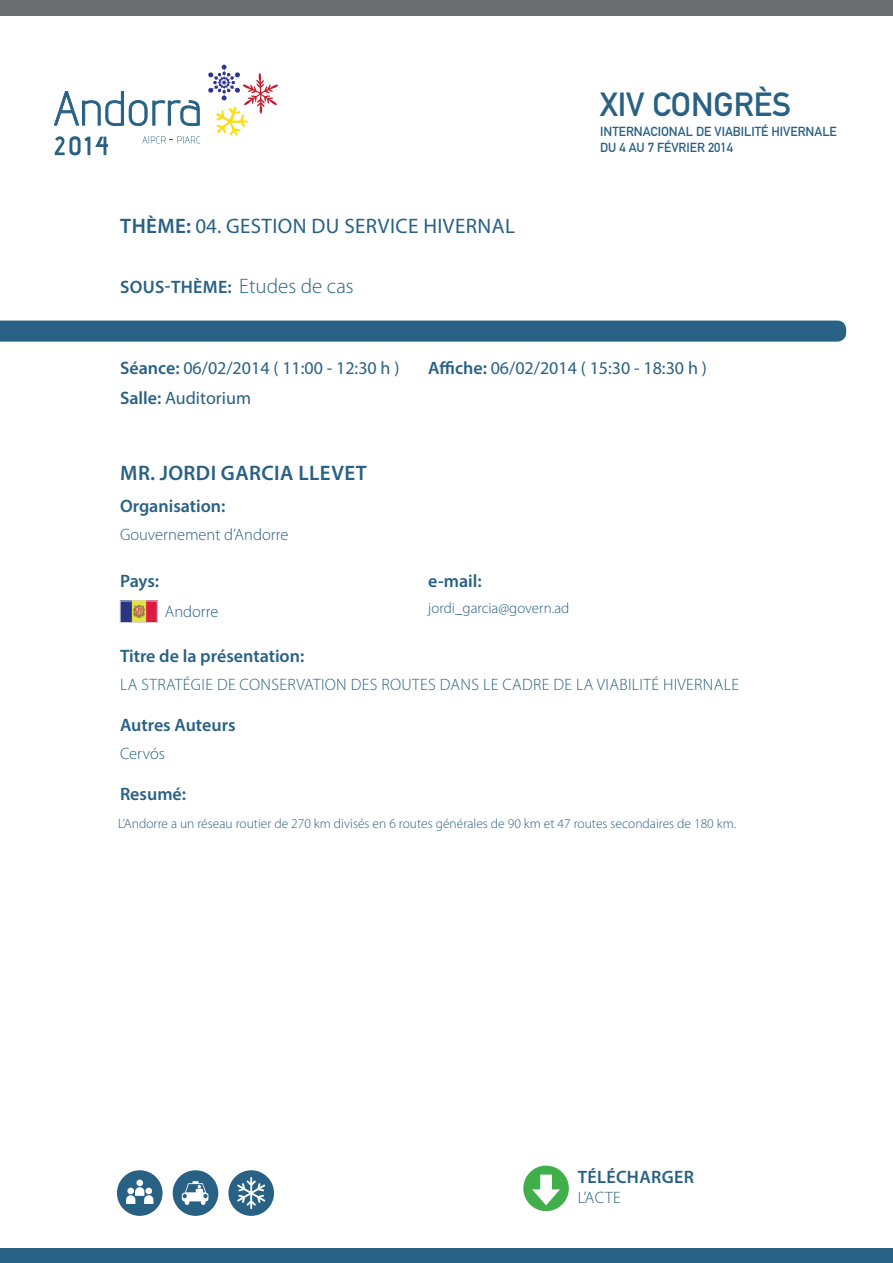
<style>
.page{position:relative;width:893px;height:1263px;background:#fff}
.page>*{position:absolute;margin:0;border:0;box-sizing:border-box;transform-origin:0 0}
.t1{font:33px "DIN Mittelschrift Std";color:#286184}
.Estilo_de_párrafo_3{font:21px "Myriad Pro";letter-spacing:.02em;color:#286184}
.t2{font:600 21px "Myriad Pro";letter-spacing:.02em;color:#286184}
.t3{font:18px "Myriad Pro";color:#286184}
.Estilo_de_párrafo_2{font:600 18px "Myriad Pro";color:#286184}
.Estilo_de_párrafo_2-2{font:600 18px "Myriad Pro";letter-spacing:.02em;color:#286184}
.Estilo_de_párrafo_6{font:300 16.5px "Myriad Pro";letter-spacing:.02em;color:#286184}
.Estilo_de_párrafo_2-3{font:300 16.5px "Myriad Pro";color:#286184}
.Estilo_de_párrafo_6-2{font:300 16.5px "Myriad Pro";color:#286184}
.Estilo_de_párrafo_2-4{font:300 15px "Myriad Pro";color:#286184}
.t4{font:300 13.5px "Myriad Pro";color:#286184}
.t5{font:12.9px/15.6px "DIN Mittelschrift Std";color:#286184}
.s1{font-weight:600}
.s2{font-weight:300;font-size:21px}
</style>
<div class="page">
<svg style="left:173px;top:1170px;width:45px;height:46px"></svg>
<svg style="left:228px;top:1170px;width:46px;height:46px"></svg>
<svg style="left:117px;top:1170px;width:46px;height:46px"></svg>
<div style="left:0;top:1248px;width:893px;height:15px;background:#286184"></div>
<div style="left:0;top:0;width:893px;height:16px;background:#6c6d70"></div>
<svg style="left:54px;top:91px;width:146px;height:36px"></svg>
<svg style="left:55px;top:136px;width:53px;height:19px"></svg>
<svg style="left:142px;top:136px;width:58px;height:8px"></svg>
<svg style="left:208px;top:65px;width:70px;height:71px"></svg>
<div style="left:0;top:321px;width:846px;height:21px;background:#286184"></div>
<div style="left:523px;top:1165px;width:46px;height:46px;background:#40ae49;border-radius:50%"></div>
<svg style="left:532px;top:1174px;width:28px;height:31px"></svg>
<img style="left:122px;top:603px;width:33px;height:18px">
<div style="left:120px;top:601px;width:37px;height:22px;border:1px solid #d4d3d3"></div>
<p class="Estilo_de_párrafo_3" style="left:120px;top:215px;width:396px"><span class="s1">THÈME:</span> 04. GESTION DU SERVICE HIVERNAL</p>
<p class="Estilo_de_párrafo_2-2" style="left:120px;top:275px;width:235px">SOUS-THÈME: <span class="s2">Etudes de cas</span></p>
<h1 class="t1" style="left:600px;top:85px;width:193px">XIV CONGRÈS</h1>
<p class="t5" style="left:600px;top:124px;width:238px">INTERNACIONAL DE VIABILITÉ HIVERNALE<br>DU 4 AU 7 FÉVRIER 2014</p>
<p class="t3" style="left:120px;top:358px;width:281px"><span class="s1">Séance:</span> 06/02/2014 ( 11:00 - 12:30 h )</p>
<p class="t3" style="left:120px;top:388px;width:133px"><span class="s1">Salle:</span> Auditorium</p>
<p class="t2" style="left:120px;top:460px;width:248px">MR. JORDI GARCIA LLEVET</p>
<p class="Estilo_de_párrafo_2" style="left:120px;top:495px;width:107px">Organisation:</p>
<p class="Estilo_de_párrafo_2-3" style="left:120px;top:525px;width:170px">Gouvernement d’Andorre</p>
<p class="Estilo_de_párrafo_2" style="left:120px;top:569px;width:41px">Pays:</p>
<p class="Estilo_de_párrafo_6-2" style="left:165px;top:601px;width:55px">Andorre</p>
<p class="t3" style="left:428px;top:358px;width:280px"><span class="s1">Affiche:</span> 06/02/2014 ( 15:30 - 18:30 h )</p>
<p class="Estilo_de_párrafo_2" style="left:428px;top:569px;width:55px">e-mail:</p>
<p class="Estilo_de_párrafo_2-4" style="left:428px;top:599px;width:143px">jordi_garcia@govern.ad</p>
<p class="Estilo_de_párrafo_2" style="left:120px;top:644px;width:186px">Titre de la présentation:</p>
<p class="Estilo_de_párrafo_6" style="left:120px;top:675px;width:620px">LA STRATÉGIE DE CONSERVATION DES ROUTES DANS LE CADRE DE LA VIABILITÉ HIVERNALE</p>
<p class="Estilo_de_párrafo_2" style="left:120px;top:713px;width:117px">Autres Auteurs</p>
<p class="Estilo_de_párrafo_2-3" style="left:120px;top:744px;width:46px">Cervós</p>
<p class="Estilo_de_párrafo_2" style="left:120px;top:783px;width:68px">Resumé:</p>
<p class="t4" style="left:118px;top:815px;width:619px">L’Andorre a un réseau routier de 270 km divisés en 6 routes générales de 90 km et 47 routes secondaires de 180 km.</p>
<p class="Estilo_de_párrafo_2-2" style="left:578px;top:1165px;width:118px">TÉLÉCHARGER</p>
<p class="Estilo_de_párrafo_6" style="left:578px;top:1187px;width:45px">L’ACTE</p>
</div>
